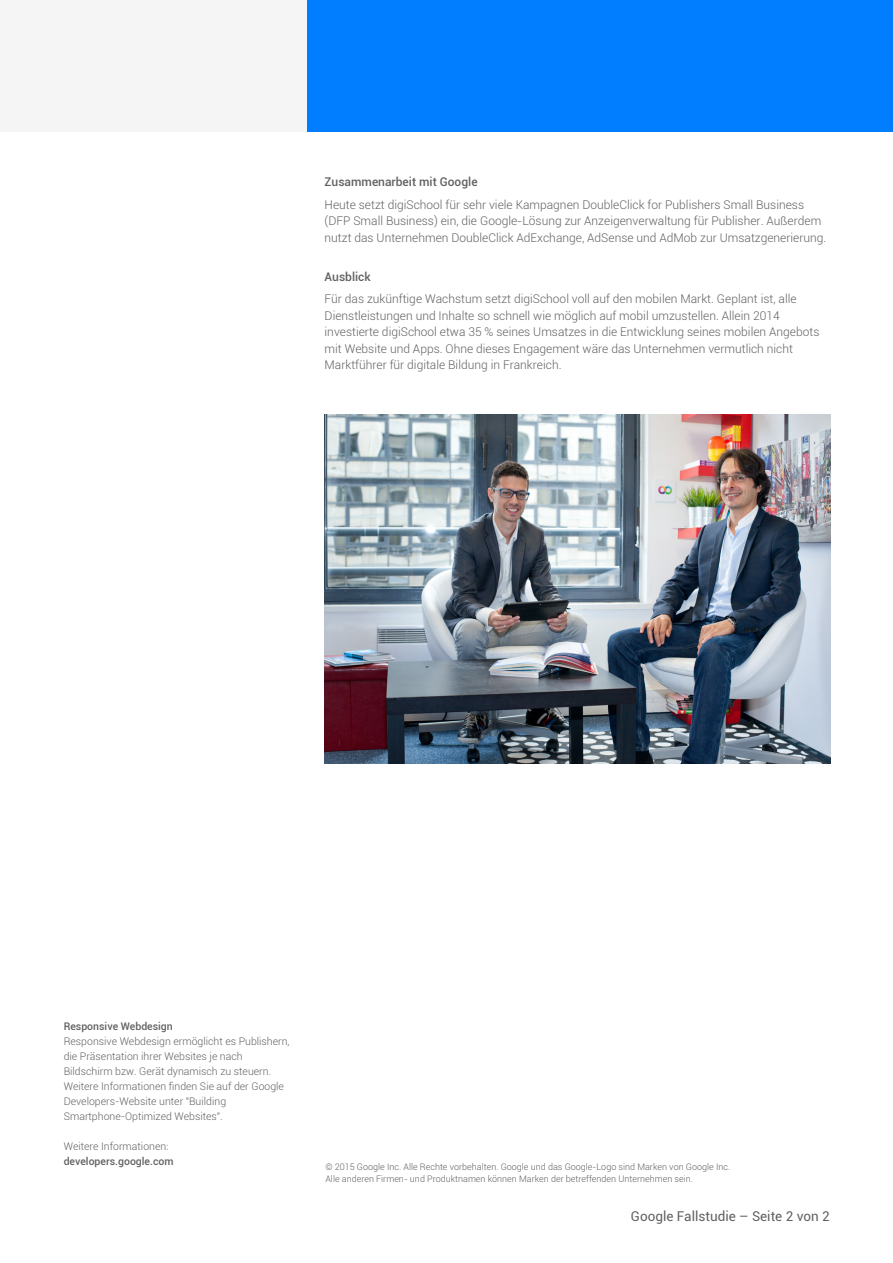
<style>
.page{position:relative;width:893px;height:1263px;background:#fff}
.page>*{position:absolute;margin:0;border:0;box-sizing:border-box;transform-origin:0 0}
.t1{font:13.5px "Roboto";color:#616161}
.t2{font:300 12px/16.5px "Roboto";color:#616161}
.t3{font:500 12px "Roboto";color:#616161}
.t4{font:300 10.5px/15px "Roboto";color:#616161}
.t5{font:500 10.5px "Roboto";color:#616161}
.t6{font:300 9px/12px "Roboto";color:#616161}
</style>
<div class="page">
<div style="left:0;top:0;width:880px;height:132px;background:#f5f5f5"></div>
<div style="left:307px;top:0;width:586px;height:132px;background:#007eff"></div>
<img style="left:324px;top:414px;width:507px;height:349px">
<p class="t3" style="left:325px;top:173px;width:155px">Zusammenarbeit mit Google</p>
<p class="t2" style="left:325px;top:196px;width:503px">Heute setzt digiSchool für sehr viele Kampagnen DoubleClick for Publishers Small Business (DFP Small Business) ein, die Google-Lösung zur Anzeigenverwaltung für Publisher. Außerdem nutzt das Unternehmen DoubleClick AdExchange, AdSense und AdMob zur Umsatzgenerierung.</p>
<p class="t3" style="left:325px;top:268px;width:48px">Ausblick</p>
<p class="t2" style="left:325px;top:290px;width:496px">Für das zukünftige Wachstum setzt digiSchool voll auf den mobilen Markt. Geplant ist, alle Dienstleistungen und Inhalte so schnell wie möglich auf mobil umzustellen. Allein 2014 investierte digiSchool etwa 35 % seines Umsatzes in die Entwicklung seines mobilen Angebots mit Website und Apps. Ohne dieses Engagement wäre das Unternehmen vermutlich nicht Marktführer für digitale Bildung in Frankreich.</p>
<p class="t5" style="left:64px;top:1019px;width:111px">Responsive Webdesign</p>
<p class="t4" style="left:64px;top:1034px;width:227px">Responsive Webdesign ermöglicht es Publishern, die Präsentation ihrer Websites je nach Bildschirm bzw. Gerät dynamisch zu steuern.<br>Weitere Informationen finden Sie auf der Google Developers-Website unter "Building Smartphone-Optimized Websites".</p>
<p class="t4" style="left:64px;top:1139px;width:106px">Weitere Informationen:</p>
<p class="t5" style="left:64px;top:1154px;width:111px">developers.google.com</p>
<p class="t6" style="left:325px;top:1160px;width:406px">© 2015 Google Inc. Alle Rechte vorbehalten. Google und das Google-Logo sind Marken von Google Inc.<br>Alle anderen Firmen- und Produktnamen können Marken der betreffenden Unternehmen sein.</p>
<p class="t1" style="left:631px;top:1207px;width:200px">Google Fallstudie – Seite 2 von 2</p>
</div>
